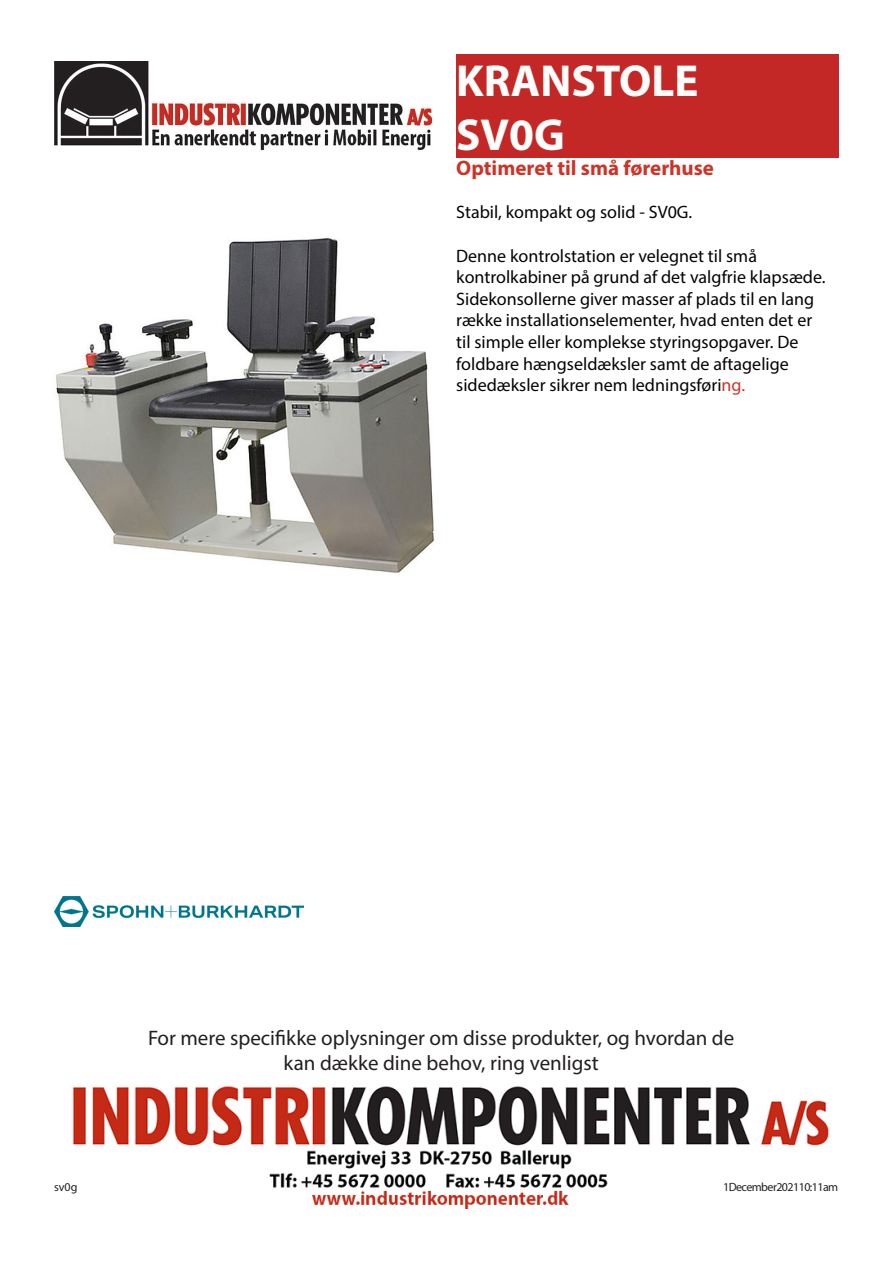
<style>
.page{position:relative;width:893px;height:1263px;background:#fff}
.page>*{position:absolute;margin:0;border:0;box-sizing:border-box;transform-origin:0 0}
.t1{font:700 45px "Myriad Pro";color:#fffefc}
.t2{font:21px "Myriad Pro";color:#231f20}
.t3{font:700 21px "Myriad Pro";color:#cc3427}
.t4{font:18px/21.6px "Myriad Pro";color:#040503}
.t5{font:12px "Myriad Pro";letter-spacing:-.045em;color:#231f20}
.s1{color:#cc3427}
</style>
<div class="page">
<img style="left:54px;top:61px;width:379px;height:90px">
<img style="left:72px;top:1086px;width:757px;height:122px">
<div style="left:456px;top:54px;width:383px;height:104px;background:#c32826"></div>
<img style="left:56px;top:237px;width:378px;height:336px">
<img style="left:54px;top:896px;width:250px;height:30px">
<p class="t1" style="left:456px;top:51px;width:244px">KRANSTOLE</p>
<p class="t1" style="left:456px;top:105px;width:110px">SV0G</p>
<p class="t3" style="left:456px;top:154px;width:259px">Optimeret til små førerhuse</p>
<p class="t4" style="left:456px;top:201px;width:238px">Stabil, kompakt og solid - SV0G.</p>
<p class="t4" style="left:456px;top:244px;width:371px">Denne kontrolstation er velegnet til små kontrolkabiner på grund af det valgfrie klapsæde.<br>Sidekonsollerne giver masser af plads til en lang række installationselementer, hvad enten det er til simple eller komplekse styringsopgaver. De foldbare hængseldæksler samt de aftagelige sidedæksler sikrer nem ledningsføri<span class="s1">ng.</span></p>
<p class="t2" style="left:148px;top:1025px;width:588px">For mere specifikke oplysninger om disse produkter, og hvordan de</p>
<p class="t2" style="left:284px;top:1050px;width:317px">kan dække dine behov, ring venligst</p>
<p class="t5" style="left:54px;top:1180px;width:25px">sv0g</p>
<p class="t5" style="left:723px;top:1180px;width:117px">1 December 2021 10:11 am</p>
</div>
